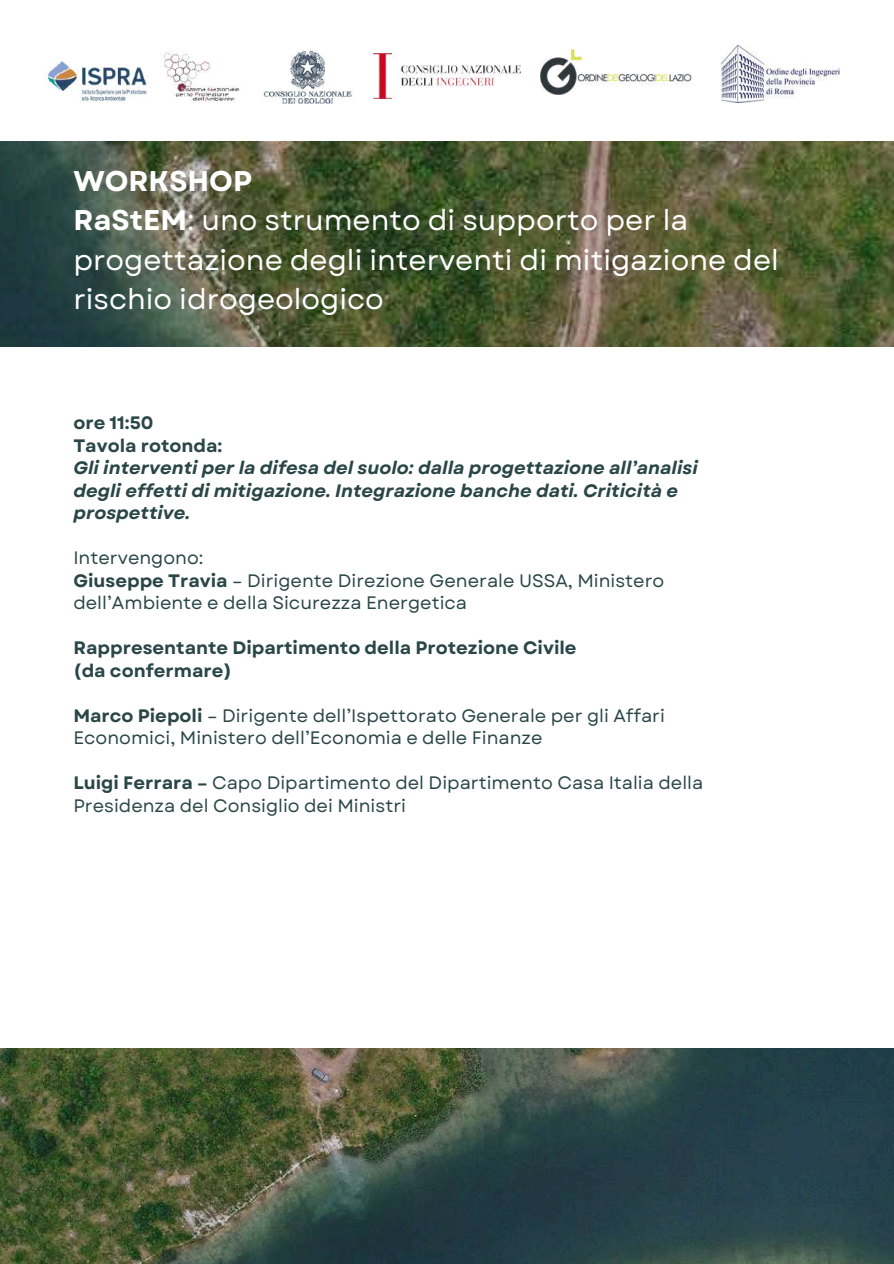
<style>
.page{position:relative;width:894px;height:1264px;background:#fff}
.page>*{position:absolute;margin:0;border:0;box-sizing:border-box;transform-origin:0 0}
.t1{font:28.5px/39.3px "Garet";color:#fff}
.t2{font:18px/22.5px "Garet";color:#2a4647}
.t3{font:italic 700 18px/22.5px "Garet";color:#2a4647}
.t4{font:700 18px/22.5px "Garet";color:#2a4647}
.s1{font-weight:700}
</style>
<div class="page">
<img style="left:0;top:142px;width:892px;height:204px">
<img style="left:0;top:1048px;width:893px;height:215px">
<img style="left:373px;top:53px;width:147px;height:45px">
<img style="left:47px;top:51px;width:193px;height:51px">
<img style="left:263px;top:50px;width:90px;height:54px">
<img style="left:540px;top:50px;width:151px;height:45px">
<img style="left:721px;top:46px;width:118px;height:56px">
<h1 class="t1" style="left:73px;top:161px;width:706px"><span class="s1">WORKSHOP<br>RaStEM</span>: uno strumento di supporto per la progettazione degli interventi di mitigazione del rischio idrogeologico</h1>
<p class="t4" style="left:73px;top:412px;width:150px">ore 11:50<br>Tavola rotonda:</p>
<p class="t3" style="left:73px;top:457px;width:625px">Gli interventi per la difesa del suolo: dalla progettazione all’analisi degli effetti di mitigazione. Integrazione banche dati. Criticità e prospettive.</p>
<p class="t2" style="left:73px;top:547px;width:592px">Intervengono:<br><span class="s1">Giuseppe Travia</span> – Dirigente Direzione Generale USSA, Ministero dell’Ambiente e della Sicurezza Energetica</p>
<p class="t4" style="left:73px;top:637px;width:504px">Rappresentante Dipartimento della Protezione Civile (da confermare)</p>
<p class="t2" style="left:73px;top:704px;width:593px"><span class="s1">Marco Piepoli</span> – Dirigente dell’Ispettorato Generale per gli Affari<br>Economici, Ministero dell’Economia e delle Finanze</p>
<p class="t2" style="left:73px;top:772px;width:631px"><span class="s1">Luigi Ferrara –</span> Capo Dipartimento del Dipartimento Casa Italia della<br>Presidenza del Consiglio dei Ministri</p>
</div>
